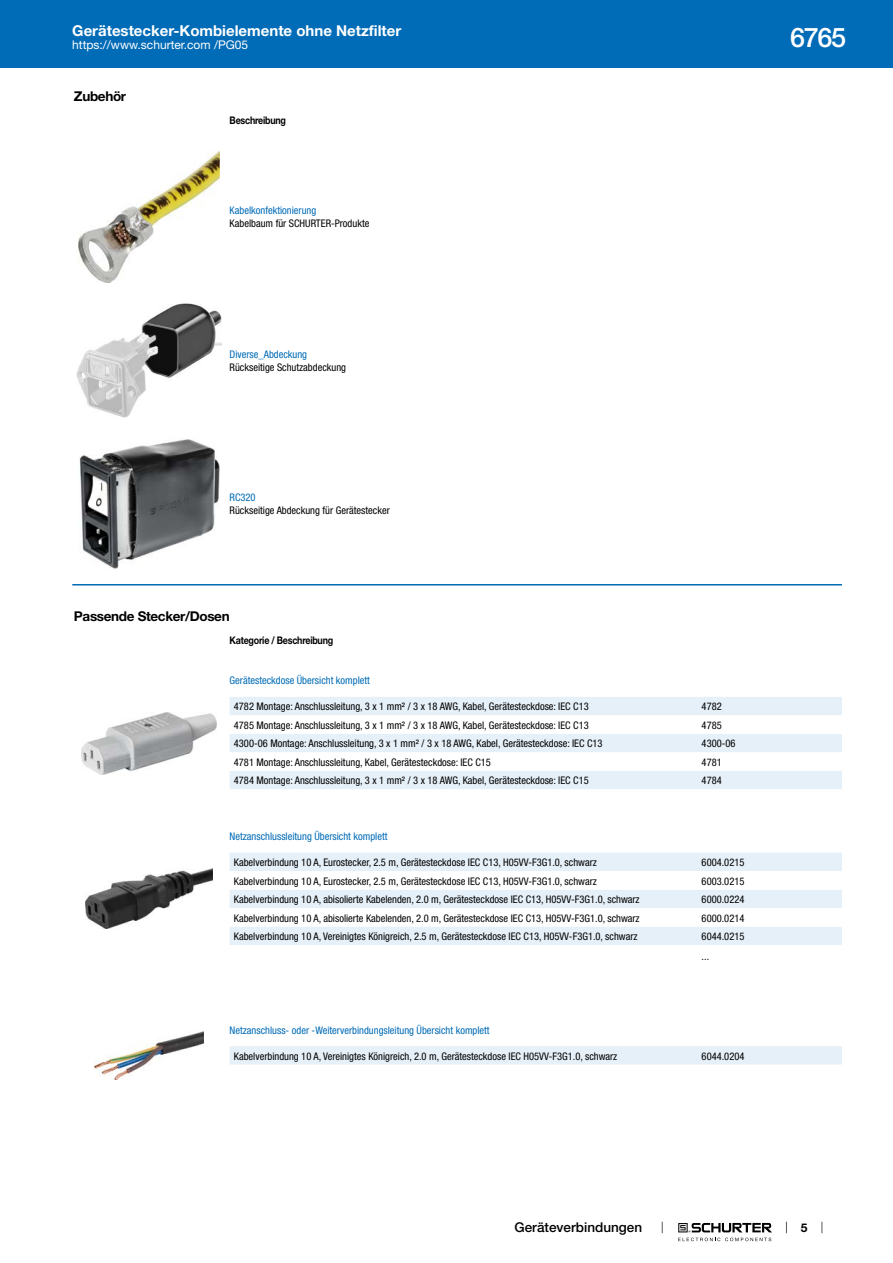
<style>
.page{position:relative;width:893px;height:1263px;background:#fff}
.page>*{position:absolute;margin:0;border:0;box-sizing:border-box;transform-origin:0 0}
.t1{font:500 27px "Helvetica Neue LT";color:#fff}
.t2{font:700 15px "Helvetica Neue LT";color:#fff}
.t3{font:700 13.5px "Helvetica Neue LT";letter-spacing:-.025em;color:#000}
.t4{font:500 13.5px "Helvetica Neue LT";color:#000}
.t5{font:12px "Helvetica Neue LT";color:#fff}
.t6{font:700 12px "Helvetica Neue LT";color:#000}
.t7{font:condensed 10.5px/19.6px "Helvetica Neue LT";color:#000}
.t8{font:condensed 10.5px "Helvetica Neue LT";color:#006bb6}
.t9{font:700 10.5px "Helvetica Neue LT";letter-spacing:-.025em;color:#000;scale:.85 1}
</style>
<div class="page">
<svg style="left:678px;top:1223px;width:94px;height:18px"></svg>
<div style="left:0;top:0;width:893px;height:68px;background:#006bb6"></div>
<img style="left:78px;top:151px;width:141px;height:131px">
<img style="left:77px;top:304px;width:144px;height:113px">
<img style="left:79px;top:439px;width:140px;height:130px">
<hr style="left:72px;top:584px;width:770px;height:1px;background:#006bb6">
<img style="left:81px;top:712px;width:135px;height:62px">
<div style="left:230px;top:697px;width:612px;height:18px;background:#e6f0f8"></div>
<svg style="left:230px;top:734px;width:612px;height:55px;fill:#e6f0f8"></svg>
<img style="left:85px;top:869px;width:127px;height:60px">
<div style="left:230px;top:853px;width:612px;height:18px;background:#e6f0f8"></div>
<svg style="left:230px;top:890px;width:612px;height:55px;fill:#e6f0f8"></svg>
<img style="left:94px;top:1031px;width:110px;height:49px">
<div style="left:230px;top:1046px;width:612px;height:19px;background:#e6f0f8"></div>
<h2 class="t2" style="left:72px;top:21px;width:331px">Gerätestecker-Kombielemente ohne Netzfilter</h2>
<p class="t5" style="left:72px;top:38px;width:178px">https://www.schurter.com /PG05</p>
<p class="t3" style="left:74px;top:88px;width:54px">Zubehör</p>
<p class="t9" style="left:230px;top:114px;width:68px">Beschreibung</p>
<p class="t8" style="left:230px;top:205px;width:88px">Kabelkonfektionierung</p>
<p class="t7" style="left:230px;top:213px;width:141px">Kabelbaum für SCHURTER-Produkte</p>
<h1 class="t1" style="left:790px;top:21px;width:57px">6765</h1>
<p class="t8" style="left:230px;top:348px;width:79px">Diverse_Abdeckung</p>
<p class="t7" style="left:230px;top:357px;width:118px">Rückseitige Schutzabdeckung</p>
<p class="t8" style="left:230px;top:491px;width:28px">RC320</p>
<p class="t7" style="left:230px;top:500px;width:162px">Rückseitige Abdeckung für Gerätestecker</p>
<p class="t3" style="left:74px;top:608px;width:157px">Passende Stecker/Dosen</p>
<p class="t9" style="left:230px;top:634px;width:123px">Kategorie / Beschreibung</p>
<p class="t8" style="left:230px;top:674px;width:142px">Gerätesteckdose Übersicht komplett</p>
<p class="t7" style="left:234px;top:697px;width:356px">4782 Montage: Anschlussleitung, 3 x 1 mm² / 3 x 18 AWG, Kabel, Gerätesteckdose: IEC C13</p>
<p class="t7" style="left:702px;top:697px;width:22px">4782</p>
<p class="t7" style="left:234px;top:715px;width:356px">4785 Montage: Anschlussleitung, 3 x 1 mm² / 3 x 18 AWG, Kabel, Gerätesteckdose: IEC C13</p>
<p class="t7" style="left:702px;top:715px;width:22px">4785</p>
<p class="t7" style="left:234px;top:734px;width:370px">4300-06 Montage: Anschlussleitung, 3 x 1 mm² / 3 x 18 AWG, Kabel, Gerätesteckdose: IEC C13</p>
<p class="t7" style="left:702px;top:734px;width:35px">4300-06</p>
<p class="t7" style="left:234px;top:752px;width:259px">4781 Montage: Anschlussleitung, Kabel, Gerätesteckdose: IEC C15</p>
<p class="t7" style="left:702px;top:752px;width:22px">4781</p>
<p class="t7" style="left:234px;top:771px;width:356px">4784 Montage: Anschlussleitung, 3 x 1 mm² / 3 x 18 AWG, Kabel, Gerätesteckdose: IEC C15</p>
<p class="t7" style="left:702px;top:771px;width:22px">4784</p>
<p class="t8" style="left:230px;top:830px;width:159px">Netzanschlussleitung Übersicht komplett</p>
<p class="t7" style="left:234px;top:852px;width:364px">Kabelverbindung 10 A, Eurostecker, 2.5 m, Gerätesteckdose IEC C13, H05VV-F3G1.0, schwarz</p>
<p class="t7" style="left:702px;top:852px;width:44px">6004.0215</p>
<p class="t7" style="left:234px;top:871px;width:364px">Kabelverbindung 10 A, Eurostecker, 2.5 m, Gerätesteckdose IEC C13, H05VV-F3G1.0, schwarz</p>
<p class="t7" style="left:702px;top:871px;width:44px">6003.0215</p>
<p class="t7" style="left:234px;top:889px;width:407px">Kabelverbindung 10 A, abisolierte Kabelenden, 2.0 m, Gerätesteckdose IEC C13, H05VV-F3G1.0, schwarz</p>
<p class="t7" style="left:702px;top:889px;width:44px">6000.0224</p>
<p class="t7" style="left:234px;top:908px;width:407px">Kabelverbindung 10 A, abisolierte Kabelenden, 2.0 m, Gerätesteckdose IEC C13, H05VV-F3G1.0, schwarz</p>
<p class="t7" style="left:702px;top:908px;width:44px">6000.0214</p>
<p class="t7" style="left:234px;top:926px;width:405px">Kabelverbindung 10 A, Vereinigtes Königreich, 2.5 m, Gerätesteckdose IEC C13, H05VV-F3G1.0, schwarz</p>
<p class="t7" style="left:702px;top:926px;width:44px">6044.0215 ...</p>
<p class="t8" style="left:230px;top:1024px;width:262px">Netzanschluss- oder -Weiterverbindungsleitung Übersicht komplett</p>
<p class="t7" style="left:234px;top:1046px;width:385px">Kabelverbindung 10 A, Vereinigtes Königreich, 2.0 m, Gerätesteckdose IEC H05VV-F3G1.0, schwarz</p>
<p class="t7" style="left:702px;top:1046px;width:44px">6044.0204</p>
<p class="t4" style="left:515px;top:1219px;width:129px">Geräteverbindungen</p>
<p class="t6" style="left:801px;top:1220px;width:8px">5</p>
</div>
